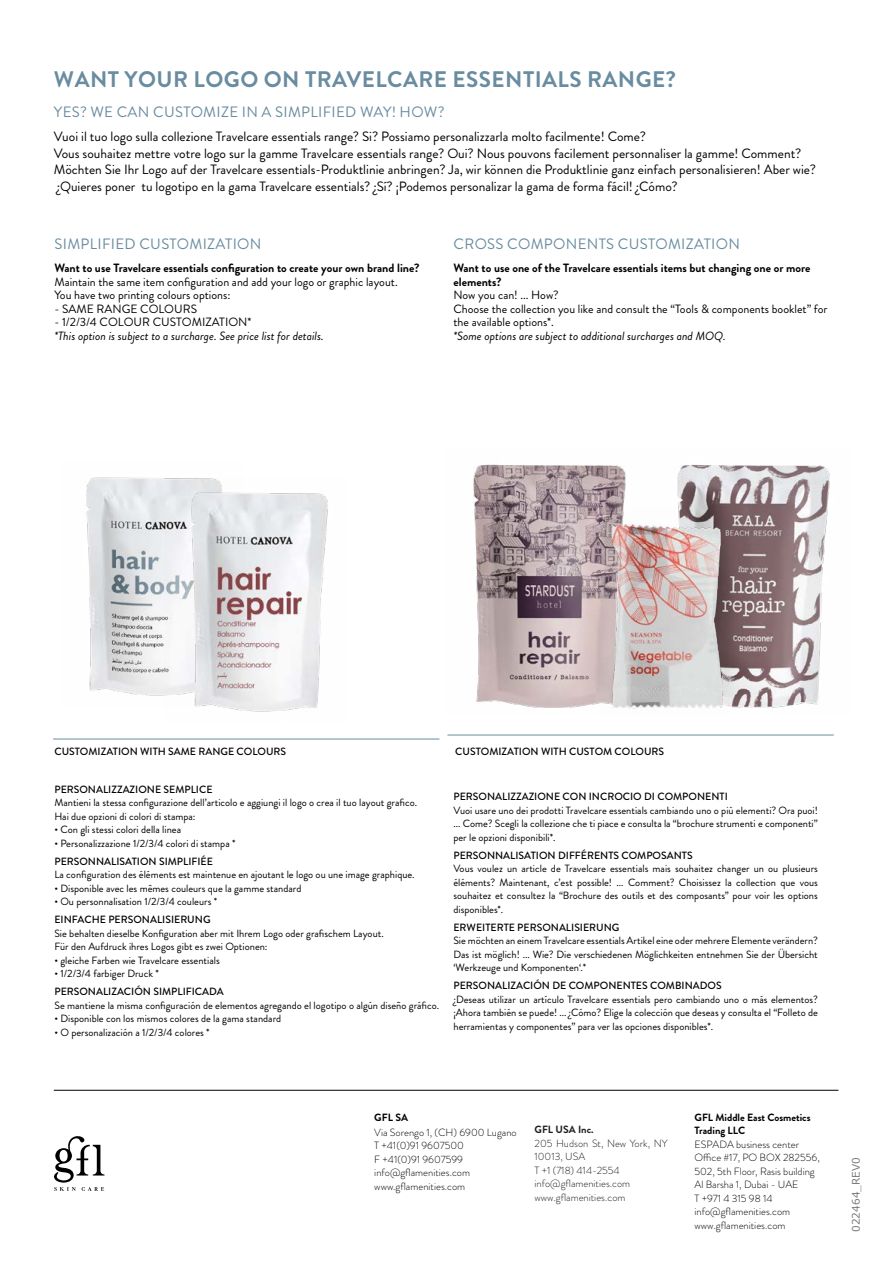
<style>
.page{position:relative;width:893px;height:1263px;background:#fff}
.page>*{position:absolute;margin:0;border:0;box-sizing:border-box;transform-origin:0 0}
.t1{font:700 22.5px "Brandon Grotesque";letter-spacing:.02em;color:#698ca0}
.t2{font:15px "Brandon Grotesque";letter-spacing:.02em;color:#698ca0}
.t3{font:13.5px/16.5px "Brandon Grotesque";color:#000}
.t4{font:12px/13.5px "Brandon Grotesque";color:#000}
.t5{font:700 12px/13.5px "Brandon Grotesque";color:#000}
.t6{font:italic 12px "Brandon Grotesque";color:#000}
.t7{font:10.5px/13.5px "Brandon Grotesque";color:#000;text-align:justify}
.t8{font:500 10.5px "Brandon Grotesque";color:#000}
.t9{font:300 10.5px/13.5px "Brandon Grotesque";color:#000}
.t10{font:300 10.5px/13.5px "Brandon Grotesque";color:#1e1e20}
.t11{font:700 10.5px/13.5px "Brandon Grotesque";color:#000}
.t12{font:10.5px "Verdana";color:#7c7c7d}
.t13{font:700 10.5px "Brandon Grotesque";color:#1e1e20}
</style>
<div class="page">
<svg style="left:54px;top:1136px;width:51px;height:55px"></svg>
<hr style="left:54px;top:1090px;width:784px;height:1px;background:#000">
<hr style="left:53px;top:739px;width:386px;height:1px;background:#698ca0">
<hr style="left:447px;top:735px;width:387px;height:1px;background:#698ca0">
<img style="left:86px;top:477px;width:79px;height:219px">
<img style="left:165px;top:478px;width:163px;height:234px">
<img style="left:473px;top:464px;width:357px;height:244px">
<img style="left:599px;top:506px;width:131px;height:203px">
<h1 class="t1" style="left:54px;top:64px;width:623px">WANT YOUR LOGO ON TRAVELCARE ESSENTIALS RANGE?</h1>
<h2 class="t2" style="left:54px;top:101px;width:392px">YES? WE CAN CUSTOMIZE IN A SIMPLIFIED WAY! HOW?</h2>
<p class="t3" style="left:54px;top:128px;width:764px">Vuoi il tuo logo sulla collezione Travelcare essentials range? Si? Possiamo personalizzarla molto facilmente! Come?<br>Vous souhaitez mettre votre logo sur la gamme Travelcare essentials range? Oui? Nous pouvons facilement personnaliser la gamme! Comment?<br>Möchten Sie Ihr Logo auf der Travelcare essentials-Produktlinie anbringen? Ja, wir können die Produktlinie ganz einfach personalisieren! Aber wie? ¿Quieres poner tu logotipo en la gama Travelcare essentials? ¿Sí? ¡Podemos personalizar la gama de forma fácil! ¿Cómo?</p>
<h2 class="t2" style="left:55px;top:233px;width:208px">SIMPLIFIED CUSTOMIZATION</h2>
<p class="t5" style="left:54px;top:262px;width:367px">Want to use Travelcare essentials configuration to create your own brand line?</p>
<p class="t4" style="left:54px;top:275px;width:345px">Maintain the same item configuration and add your logo or graphic layout.<br>You have two printing colours options:</p>
<p class="t4" style="left:54px;top:302px;width:144px">- SAME RANGE COLOURS</p>
<p class="t4" style="left:54px;top:316px;width:198px">- 1/2/3/4 COLOUR CUSTOMIZATION*</p>
<p class="t6" style="left:54px;top:328px;width:271px">*This option is subject to a surcharge. See price list for details.</p>
<h2 class="t2" style="left:454px;top:233px;width:288px">CROSS COMPONENTS CUSTOMIZATION</h2>
<p class="t5" style="left:453px;top:262px;width:358px">Want to use one of the Travelcare essentials items but changing one or more elements?</p>
<p class="t4" style="left:453px;top:289px;width:376px">Now you can! ... How?<br>Choose the collection you like and consult the “Tools &amp; components booklet” for the available options*.</p>
<p class="t6" style="left:453px;top:328px;width:274px">*Some options are subject to additional surcharges and MOQ.</p>
<p class="t8" style="left:54px;top:744px;width:233px">CUSTOMIZATION WITH SAME RANGE COLOURS</p>
<p class="t8" style="left:455px;top:744px;width:210px">CUSTOMIZATION WITH CUSTOM COLOURS</p>
<p class="t8" style="left:54px;top:782px;width:160px">PERSONALIZZAZIONE SEMPLICE</p>
<p class="t7" style="left:54px;top:796px;width:364px">Mantieni la stessa configurazione dell’articolo e aggiungi il logo o crea il tuo layout grafico.<br>Hai due opzioni di colori di stampa:</p>
<p class="t7" style="left:54px;top:823px;width:128px">• Con gli stessi colori della linea</p>
<p class="t7" style="left:54px;top:836px;width:183px">• Personalizzazione 1/2/3/4 colori di stampa *</p>
<p class="t8" style="left:54px;top:854px;width:160px">PERSONNALISATION SIMPLIFIÉE</p>
<p class="t7" style="left:54px;top:868px;width:362px">La configuration des éléments est maintenue en ajoutant le logo ou une image graphique.</p>
<p class="t7" style="left:54px;top:881px;width:249px">• Disponible avec les mêmes couleurs que la gamme standard</p>
<p class="t7" style="left:54px;top:895px;width:164px">• Ou personnalisation 1/2/3/4 couleurs *</p>
<p class="t8" style="left:54px;top:912px;width:158px">EINFACHE PERSONALISIERUNG</p>
<p class="t7" style="left:54px;top:926px;width:331px">Sie behalten dieselbe Konfiguration aber mit Ihrem Logo oder grafischem Layout.<br>Für den Aufdruck ihres Logos gibt es zwei Optionen:</p>
<p class="t7" style="left:54px;top:953px;width:167px">• gleiche Farben wie Travelcare essentials</p>
<p class="t7" style="left:54px;top:967px;width:106px">• 1/2/3/4 farbiger Druck *</p>
<p class="t8" style="left:54px;top:984px;width:171px">PERSONALIZACIÓN SIMPLIFICADA</p>
<p class="t7" style="left:54px;top:998px;width:386px">Se mantiene la misma configuración de elementos agregando el logotipo o algún diseño gráfico.</p>
<p class="t7" style="left:54px;top:1012px;width:228px">• Disponible con los mismos colores de la gama standard</p>
<p class="t7" style="left:54px;top:1025px;width:157px">• O personalización a 1/2/3/4 colores *</p>
<p class="t8" style="left:453px;top:789px;width:276px">PERSONALIZZAZIONE CON INCROCIO DI COMPONENTI</p>
<p class="t7" style="left:453px;top:803px;width:366px">Vuoi usare uno dei prodotti Travelcare essentials cambiando uno o più elementi? Ora puoi! ... Come? Scegli la collezione che ti piace e consulta la “brochure strumenti e componenti” per le opzioni disponibili*.</p>
<p class="t8" style="left:453px;top:848px;width:241px">PERSONNALISATION DIFFÉRENTS COMPOSANTS</p>
<p class="t7" style="left:453px;top:862px;width:366px">Vous voulez un article de Travelcare essentials mais souhaitez changer un ou plusieurs éléments? Maintenant, c’est possible! ... Comment? Choisissez la collection que vous souhaitez et consultez la “Brochure des outils et des composants” pour voir les options disponibles*.</p>
<p class="t8" style="left:453px;top:920px;width:168px">ERWEITERTE PERSONALISIERUNG</p>
<p class="t7" style="left:453px;top:934px;width:366px">Sie möchten an einem Travelcare essentials Artikel eine oder mehrere Elemente verändern?<br>Das ist möglich! ... Wie? Die verschiedenen Möglichkeiten entnehmen Sie der Übersicht ‘Werkzeuge und Komponenten‘.*</p>
<p class="t8" style="left:453px;top:978px;width:270px">PERSONALIZACIÓN DE COMPONENTES COMBINADOS</p>
<p class="t7" style="left:453px;top:992px;width:366px">¿Deseas utilizar un artículo Travelcare essentials pero cambiando uno o más elementos? ¡Ahora también se puede! ... ¿Cómo? Elige la colección que deseas y consulta el “Folleto de herramientas y componentes” para ver las opciones disponibles*.</p>
<p class="t11" style="left:374px;top:1110px;width:35px">GFL SA</p>
<p class="t11" style="left:694px;top:1110px;width:117px">GFL Middle East Cosmetics<br>Trading LLC</p>
<p class="t9" style="left:694px;top:1137px;width:127px">ESPADA business center<br>Office #17, PO BOX 282556,<br>502, 5th Floor, Rasis building<br>Al Barsha 1, Dubai - UAE<br>T +971 4 315 98 14 info@gflamenities.com www.gflamenities.com</p>
<p class="t13" style="left:534px;top:1122px;width:61px">GFL USA Inc.</p>
<p class="t10" style="left:534px;top:1136px;width:135px">205 Hudson St, New York, NY<br>10013, USA<br>T +1 (718) 414-2554 info@gflamenities.com www.gflamenities.com</p>
<p class="t9" style="left:374px;top:1126px;width:144px">Via Sorengo 1, (CH) 6900 Lugano<br>T +41(0)91 9607500<br>F +41(0)91 9607599 info@gflamenities.com www.gflamenities.com</p>
<p class="t12" style="left:849px;top:1232px;width:76px;rotate:-90deg">022464_REV0</p>
</div>
